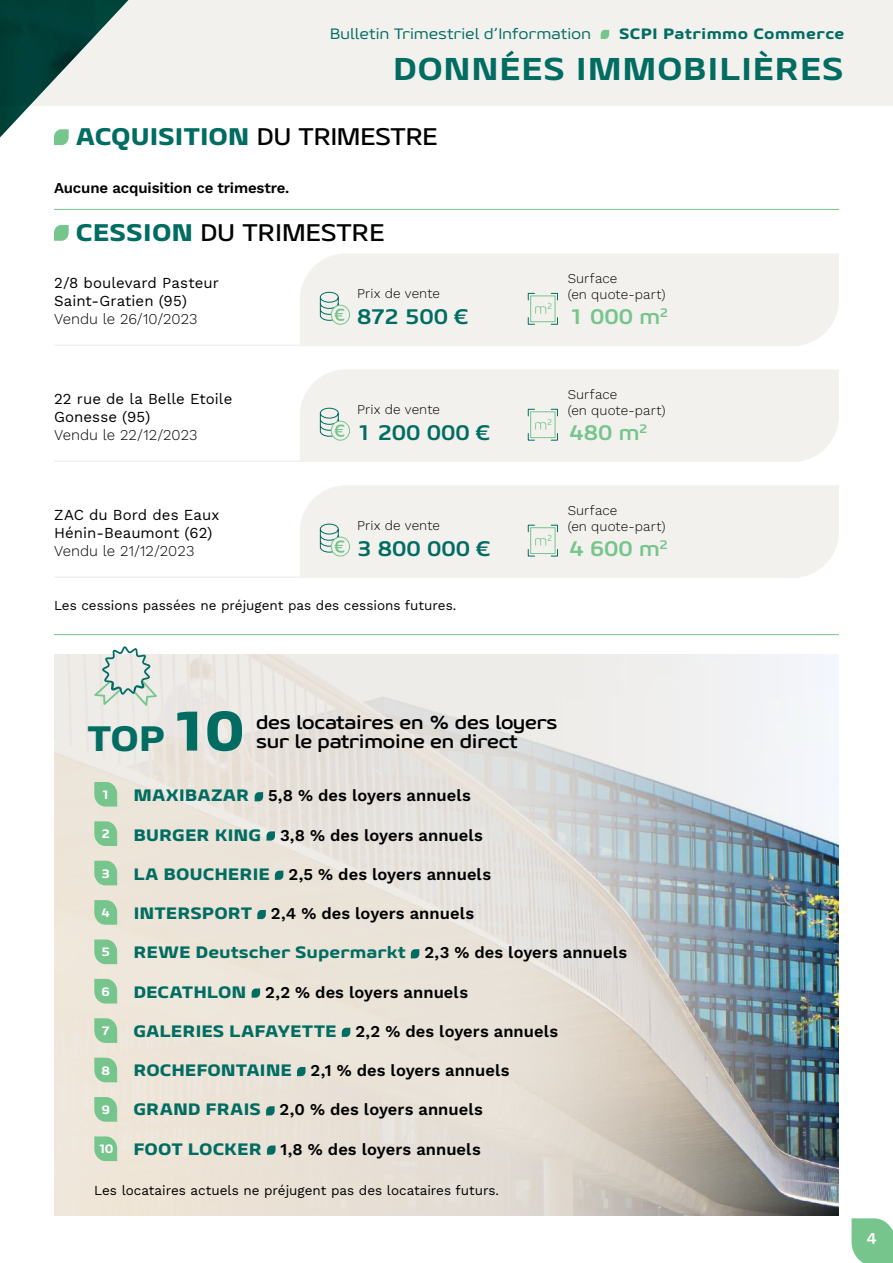
<style>
.page{position:relative;width:893px;height:1263px;background:#fff}
.page>*{position:absolute;margin:0;border:0;box-sizing:border-box;transform-origin:0 0}
.t1{font:800 35.25px "Geon Expanded";color:#006c62}
.t2{font:800 31.5px "Geon Expanded";letter-spacing:.025em;color:#006c62}
.t3{font:800 24px "Geon Expanded";letter-spacing:-.015em;color:#006c62}
.t4{font:500 24px "Geon Expanded";color:#000}
.t5{font:700 21px "Geon Expanded";color:#006c62}
.t6{font:700 21px "Geon Expanded";color:#76c58c}
.t7{font:700 18.9px/18.9px "Geon Expanded";letter-spacing:-.01em;color:#000}
.t8{font:600 16.5px "Work Sans";letter-spacing:.005em;color:#000}
.t9{font:800 16.5px "Geon Expanded";letter-spacing:.005em;color:#006c62}
.t10{font:15px/18px "Work Sans";letter-spacing:.005em;color:#000}
.t11{font:300 15px "Work Sans";color:#000}
.t12{font:15px "Geon Expanded";letter-spacing:.02em;color:#006c62}
.t13{font:600 15px "Work Sans";letter-spacing:-.01em;color:#000}
.t14{font:800 15px "Geon Expanded";letter-spacing:.025em;color:#006c62}
.t15{font:13.5px "Work Sans";color:#000}
.t16{font:300 13.5px/16.2px "Work Sans";letter-spacing:.01em;color:#000}
.t17{font:800 12.15px "Geon Expanded";color:#fff}
.s1{font-weight:500;color:#000}
.s2{font-weight:800;color:#006c62}
.s3{font-size:55.65px}
.s4{font-family:"Geon Expanded";font-weight:800;color:#006c62}
.s5{font-family:"Work Sans";font-weight:600;color:#000}
</style>
<div class="page">
<svg style="left:54px;top:654px;width:785px;height:561px;background:#d6d5d0"></svg>
<svg style="left:94px;top:646px;width:63px;height:60px;background:#d2dfd8"></svg>
<svg style="left:255px;top:792px;width:8px;height:9px"></svg>
<svg style="left:266px;top:831px;width:9px;height:9px"></svg>
<svg style="left:275px;top:871px;width:8px;height:9px"></svg>
<svg style="left:257px;top:910px;width:9px;height:9px"></svg>
<svg style="left:411px;top:949px;width:8px;height:9px"></svg>
<svg style="left:252px;top:988px;width:8px;height:10px"></svg>
<svg style="left:342px;top:1028px;width:8px;height:9px"></svg>
<svg style="left:297px;top:1067px;width:8px;height:9px"></svg>
<svg style="left:266px;top:1106px;width:9px;height:9px"></svg>
<svg style="left:267px;top:1145px;width:9px;height:10px"></svg>
<svg style="left:94px;top:782px;width:23px;height:24px"></svg>
<svg style="left:94px;top:821px;width:23px;height:25px"></svg>
<svg style="left:94px;top:861px;width:23px;height:24px"></svg>
<svg style="left:94px;top:900px;width:23px;height:25px"></svg>
<svg style="left:94px;top:939px;width:23px;height:25px"></svg>
<svg style="left:94px;top:979px;width:23px;height:24px"></svg>
<svg style="left:94px;top:1018px;width:23px;height:25px"></svg>
<svg style="left:94px;top:1058px;width:23px;height:24px"></svg>
<svg style="left:94px;top:1097px;width:23px;height:25px"></svg>
<svg style="left:94px;top:1136px;width:23px;height:25px"></svg>
<svg style="left:54px;top:225px;width:15px;height:16px"></svg>
<hr style="left:54px;top:209px;width:785px;height:1px;background:#76c58c">
<hr style="left:54px;top:634px;width:785px;height:1px;background:#76c58c">
<hr style="left:54px;top:345px;width:745px;height:1px;background:#f3f1ee">
<div style="left:300px;top:254px;width:539px;height:92px;background:#f3f1ee"></div>
<svg style="left:527px;top:293px;width:31px;height:32px"></svg>
<svg style="left:331px;top:305px;width:19px;height:19px"></svg>
<div style="left:331px;top:305px;width:19px;height:20px;border:1px solid #76c58c;border-radius:50%"></div>
<svg style="left:320px;top:292px;width:24px;height:29px"></svg>
<hr style="left:54px;top:460px;width:745px;height:2px;background:#f3f1ee">
<div style="left:300px;top:369px;width:539px;height:93px;background:#f3f1ee"></div>
<svg style="left:527px;top:408px;width:31px;height:33px"></svg>
<svg style="left:331px;top:421px;width:19px;height:19px"></svg>
<div style="left:331px;top:421px;width:19px;height:19px;border:1px solid #76c58c;border-radius:50%"></div>
<svg style="left:320px;top:407px;width:24px;height:30px"></svg>
<hr style="left:54px;top:576px;width:745px;height:2px;background:#f3f1ee">
<div style="left:300px;top:485px;width:539px;height:93px;background:#f3f1ee"></div>
<svg style="left:527px;top:524px;width:31px;height:33px"></svg>
<svg style="left:331px;top:537px;width:19px;height:19px"></svg>
<div style="left:331px;top:537px;width:19px;height:19px;border:1px solid #76c58c;border-radius:50%"></div>
<svg style="left:320px;top:523px;width:24px;height:30px"></svg>
<div style="left:0;top:0;width:893px;height:106px;background:#f3f1ee"></div>
<svg style="left:0;top:0;width:129px;height:145px"></svg>
<svg style="left:601px;top:30px;width:8px;height:9px"></svg>
<svg style="left:852px;top:1218px;width:41px;height:45px;background:#80c995"></svg>
<p class="t12" style="left:330px;top:24px;width:262px">Bulletin Trimestriel d’Information</p>
<p class="t14" style="left:619px;top:24px;width:227px">SCPI Patrimmo Commerce</p>
<h2 class="t2" style="left:393px;top:48px;width:452px">DONNÉES IMMOBILIÈRES</h2>
<h3 class="t3" style="left:76px;top:121px;width:363px">ACQUISITION <span class="s1">DU TRIMESTRE</span></h3>
<p class="t13" style="left:54px;top:177px;width:237px">Aucune acquisition ce trimestre.</p>
<h3 class="t4" style="left:76px;top:217px;width:310px"><span class="s2">CESSION</span> DU TRIMESTRE</h3>
<p class="t10" style="left:54px;top:273px;width:166px">2/8 boulevard Pasteur<br>Saint-Gratien (95)</p>
<p class="t11" style="left:54px;top:307px;width:145px">Vendu le 26/10/2023</p>
<p class="t16" style="left:568px;top:270px;width:99px">Surface<br>(en quote-part)</p>
<p class="t16" style="left:357px;top:285px;width:84px">Prix de vente</p>
<p class="t5" style="left:357px;top:303px;width:113px">872 500 €</p>
<p class="t6" style="left:569px;top:303px;width:100px">1 000 m<sup>2</sup></p>
<p class="t10" style="left:54px;top:389px;width:180px">22 rue de la Belle Etoile<br>Gonesse (95)</p>
<p class="t11" style="left:54px;top:423px;width:145px">Vendu le 22/12/2023</p>
<p class="t10" style="left:54px;top:505px;width:167px">ZAC du Bord des Eaux<br>Hénin-Beaumont (62)</p>
<p class="t11" style="left:54px;top:539px;width:142px">Vendu le 21/12/2023</p>
<p class="t16" style="left:357px;top:401px;width:84px">Prix de vente</p>
<p class="t16" style="left:568px;top:386px;width:99px">Surface<br>(en quote-part)</p>
<p class="t5" style="left:357px;top:419px;width:134px">1 200 000 €</p>
<p class="t6" style="left:569px;top:419px;width:80px">480 m<sup>2</sup></p>
<p class="t16" style="left:357px;top:517px;width:84px">Prix de vente</p>
<p class="t16" style="left:568px;top:502px;width:99px">Surface<br>(en quote-part)</p>
<p class="t5" style="left:357px;top:535px;width:135px">3 800 000 €</p>
<p class="t6" style="left:569px;top:535px;width:100px">4 600 m<sup>2</sup></p>
<p class="t15" style="left:54px;top:595px;width:404px">Les cessions passées ne préjugent pas des cessions futures.</p>
<h1 class="t1" style="left:87px;top:715px;width:159px">TOP<span class="s3">10</span></h1>
<p class="t7" style="left:256px;top:713px;width:303px">des locataires en % des loyers sur le patrimoine en direct</p>
<p class="t8" style="left:133px;top:783px;width:339px"><span class="s4">MAXIBAZAR</span> 5,8 % des loyers annuels</p>
<p class="t8" style="left:133px;top:822px;width:351px"><span class="s4">BURGER KING</span> 3,8 % des loyers annuels</p>
<p class="t8" style="left:133px;top:862px;width:359px"><span class="s4">LA BOUCHERIE</span> 2,5 % des loyers annuels</p>
<p class="t8" style="left:133px;top:901px;width:342px"><span class="s4">INTERSPORT</span> 2,4 % des loyers annuels</p>
<p class="t9" style="left:133px;top:941px;width:495px">REWE Deutscher Supermarkt <span class="s5">2,3 % des loyers annuels</span></p>
<p class="t8" style="left:133px;top:979px;width:336px"><span class="s4">DECATHLON</span> 2,2 % des loyers annuels</p>
<p class="t8" style="left:133px;top:1019px;width:426px"><span class="s4">GALERIES LAFAYETTE</span> 2,2 % des loyers annuels</p>
<p class="t8" style="left:133px;top:1058px;width:378px"><span class="s4">ROCHEFONTAINE</span> 2,1 % des loyers annuels</p>
<p class="t8" style="left:133px;top:1097px;width:351px"><span class="s4">GRAND FRAIS</span> 2,0 % des loyers annuels</p>
<p class="t8" style="left:133px;top:1136px;width:349px"><span class="s4">FOOT LOCKER</span> 1,8 % des loyers annuels</p>
<p class="t17" style="left:101px;top:786px;width:10px">1</p>
<p class="t17" style="left:101px;top:826px;width:10px">2</p>
<p class="t17" style="left:101px;top:865px;width:10px">3</p>
<p class="t17" style="left:101px;top:905px;width:10px">4</p>
<p class="t17" style="left:101px;top:944px;width:10px">5</p>
<p class="t17" style="left:101px;top:983px;width:10px">6</p>
<p class="t17" style="left:101px;top:1023px;width:10px">7</p>
<p class="t17" style="left:101px;top:1062px;width:10px">8</p>
<p class="t17" style="left:101px;top:1102px;width:10px">9</p>
<p class="t17" style="left:98px;top:1141px;width:17px">10</p>
<p class="t15" style="left:94px;top:1180px;width:406px">Les locataires actuels ne préjugent pas des locataires futurs.</p>
</div>
